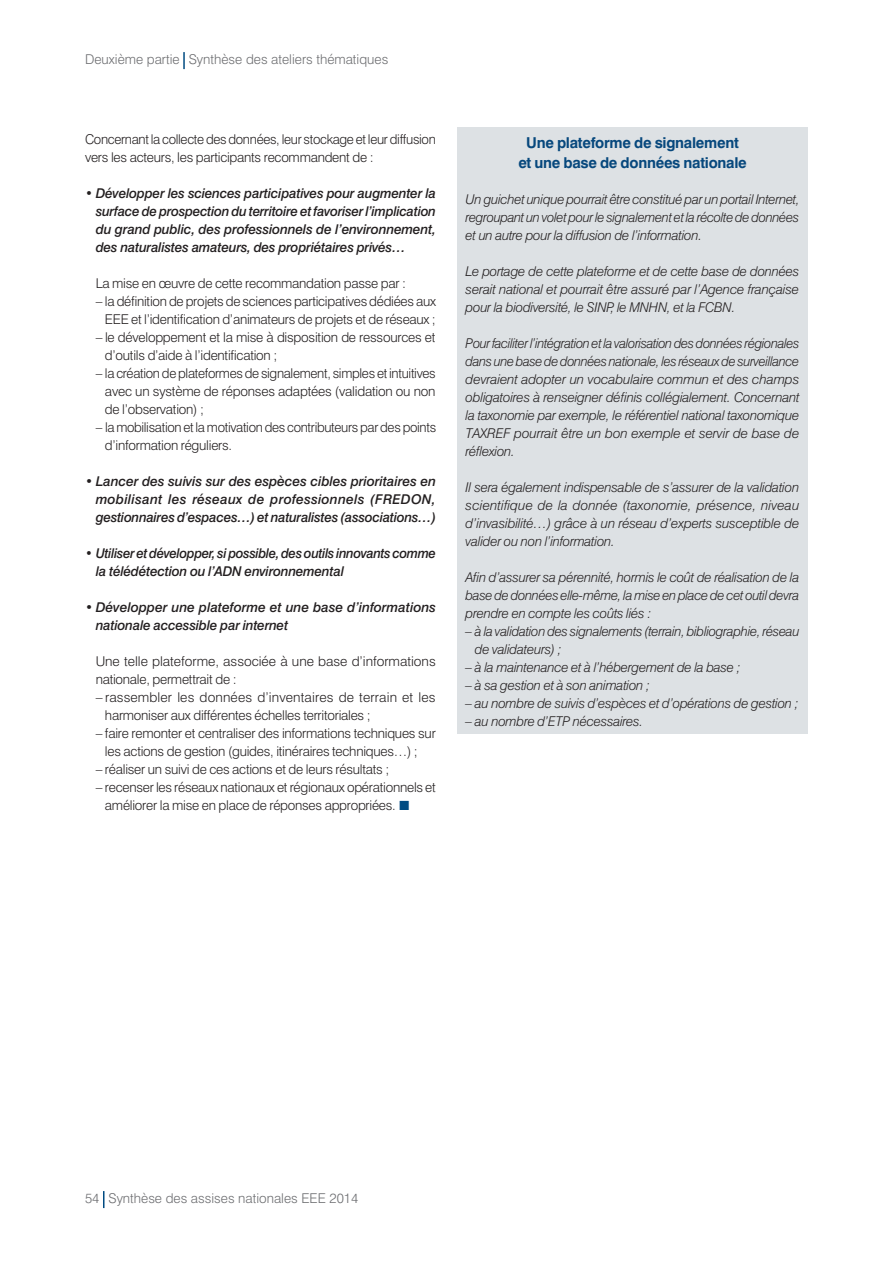
<style>
.page{position:relative;width:893px;height:1263px;background:#fff}
.page>*{position:absolute;margin:0;border:0;box-sizing:border-box;transform-origin:0 0}
.t1{font:700 15px/19.5px "Swiss 721 BT";letter-spacing:-.02em;color:#07487d;text-align:center}
.t2{font:italic 300 13.5px/18px "Swiss 721 BT";letter-spacing:-.02em;color:#231f20;text-align:justify}
.t3{font:300 13.5px/18px "Swiss 721 BT";letter-spacing:-.02em;color:#231f20}
.t4{font:italic 500 13.5px/18px "Swiss 721 BT";letter-spacing:-.02em;color:#231f20;text-align:justify}
.t5{font:300 13.5px "Swiss 721 BT";color:#6c6d70}
.t6{font:300 13.5px/18px "Swiss 721 BT";color:#231f20}
.s1{font-family:"The Sans Expert";font-weight:400;color:#004b82}
</style>
<div class="page">
<svg style="left:103px;top:1191px;width:1px;height:17px"></svg>
<svg style="left:183px;top:52px;width:2px;height:17px"></svg>
<div style="left:457px;top:128px;width:351px;height:606px;background:#dde1e4"></div>
<p class="t5" style="left:85px;top:51px;width:305px">Deuxième partie Synthèse des ateliers thématiques</p>
<p class="t3" style="left:85px;top:130px;width:352px">Concernant la collecte des données, leur stockage et leur diffusion vers les acteurs, les participants recommandent de :</p>
<p class="t4" style="left:96px;top:184px;width:342px;text-indent:-11px">• Développer les sciences participatives pour augmenter la surface de prospection du territoire et favoriser l’implication du grand public, des professionnels de l’environnement, des naturalistes amateurs, des propriétaires privés…</p>
<p class="t3" style="left:96px;top:274px;width:312px">La mise en œuvre de cette recommandation passe par :</p>
<p class="t3" style="left:96px;top:292px;width:342px;text-align:right">– la définition de projets de sciences participatives dédiées aux<br>EEE et l’identification d’animateurs de projets et de réseaux ;</p>
<p class="t3" style="left:105px;top:328px;width:332px;text-indent:-9px">– le développement et la mise à disposition de ressources et d’outils d’aide à l’identification ;</p>
<p class="t3" style="left:105px;top:364px;width:332px;text-align:justify;text-indent:-9px">– la création de plateformes de signalement, simples et intuitives avec un système de réponses adaptées (validation ou non de l’observation) ;</p>
<p class="t3" style="left:105px;top:418px;width:333px;text-indent:-9px">– la mobilisation et la motivation des contributeurs par des points d’information réguliers.</p>
<p class="t4" style="left:96px;top:472px;width:342px;text-indent:-11px">• Lancer des suivis sur des espèces cibles prioritaires en mobilisant les réseaux de professionnels (FREDON, gestionnaires d’espaces…) et naturalistes (associations…)</p>
<p class="t4" style="left:96px;top:544px;width:342px;text-indent:-11px">• Utiliser et développer, si possible, des outils innovants comme la télédétection ou l’ADN environnemental</p>
<p class="t4" style="left:96px;top:598px;width:342px;text-indent:-11px">• Développer une plateforme et une base d’informations nationale accessible par internet</p>
<p class="t6" style="left:96px;top:652px;width:342px">Une telle plateforme, associée à une base d’informations nationale, permettrait de :</p>
<p class="t3" style="left:105px;top:688px;width:332px;text-indent:-9px">– rassembler les données d’inventaires de terrain et les harmoniser aux différentes échelles territoriales ;</p>
<p class="t3" style="left:105px;top:724px;width:332px;text-indent:-9px">– faire remonter et centraliser des informations techniques sur les actions de gestion (guides, itinéraires techniques…) ;</p>
<p class="t3" style="left:96px;top:760px;width:295px">– réaliser un suivi de ces actions et de leurs résultats ;</p>
<p class="t3" style="left:105px;top:778px;width:332px;text-indent:-9px">– recenser les réseaux nationaux et régionaux opérationnels et améliorer la mise en place de réponses appropriées. <span class="s1">ó</span></p>
<p class="t1" style="left:518px;top:133px;width:230px">Une plateforme de signalement et une base de données nationale</p>
<p class="t2" style="left:466px;top:190px;width:336px">Un guichet unique pourrait être constitué par un portail Internet, regroupant un volet pour le signalement et la récolte de données et un autre pour la diffusion de l’information.</p>
<p class="t2" style="left:466px;top:262px;width:335px">Le portage de cette plateforme et de cette base de données serait national et pourrait être assuré par l’Agence française pour la biodiversité, le SINP, le MNHN, et la FCBN.</p>
<p class="t2" style="left:466px;top:334px;width:335px">Pour faciliter l’intégration et la valorisation des données régionales dans une base de données nationale, les réseaux de surveillance devraient adopter un vocabulaire commun et des champs obligatoires à renseigner définis collégialement. Concernant la taxonomie par exemple, le référentiel national taxonomique TAXREF pourrait être un bon exemple et servir de base de réflexion.</p>
<p class="t2" style="left:466px;top:478px;width:335px">Il sera également indispensable de s’assurer de la validation scientifique de la donnée (taxonomie, présence, niveau d’invasibilité…) grâce à un réseau d’experts susceptible de valider ou non l’information.</p>
<p class="t2" style="left:466px;top:568px;width:335px">Afin d’assurer sa pérennité, hormis le coût de réalisation de la base de données elle-même, la mise en place de cet outil devra prendre en compte les coûts liés :</p>
<p class="t2" style="left:475px;top:622px;width:326px;text-indent:-9px">– à la validation des signalements (terrain, bibliographie, réseau de validateurs) ;</p>
<p class="t2" style="left:466px;top:658px;width:276px">– à la maintenance et à l’hébergement de la base ;</p>
<p class="t2" style="left:466px;top:676px;width:186px">– à sa gestion et à son animation ;</p>
<p class="t2" style="left:466px;top:694px;width:334px">– au nombre de suivis d’espèces et d’opérations de gestion ;</p>
<p class="t2" style="left:466px;top:712px;width:179px">– au nombre d’ETP nécessaires.</p>
<p class="t5" style="left:85px;top:1190px;width:275px">54 Synthèse des assises nationales EEE 2014</p>
</div>
